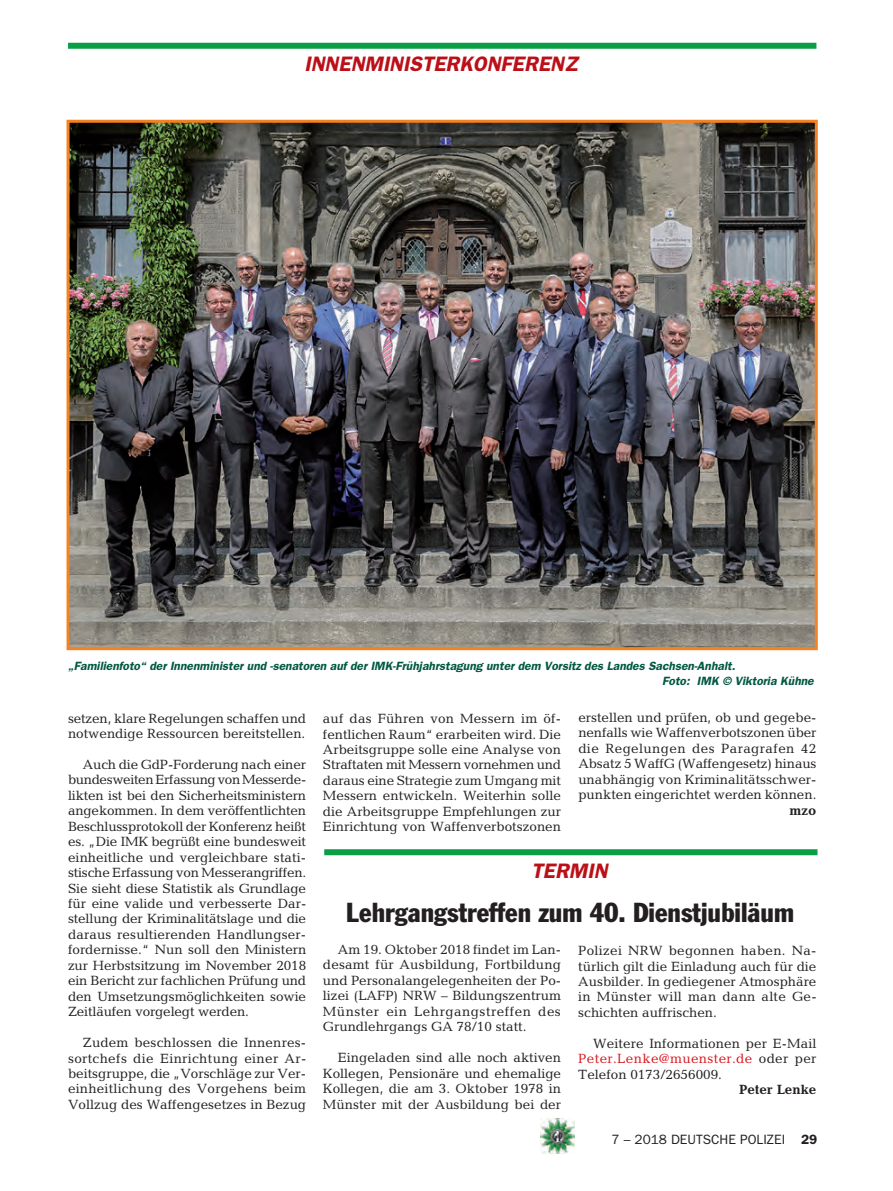
<style>
.page{position:relative;width:893px;height:1191px;background:#fff}
.page>*{position:absolute;margin:0;border:0;box-sizing:border-box;transform-origin:0 0}
.t1{font:condensed 27px "Franklin Gothic";color:#231f20}
.t2{font:italic 600 21px "Franklin Gothic";color:#bb1018}
.t3{font:13.5px/15.5px "Candida";color:#231f20;text-align:justify}
.t4{font:13.5px "Franklin Gothic";color:#231f20}
.t5{font:700 13.5px "Candida";color:#231f20}
.t6{font:italic 600 12px/15px "Franklin Gothic";color:#005842}
.s1{color:#d7171f}
.s2{font-weight:600}
</style>
<div class="page">
<img style="left:540px;top:1118px;width:34px;height:35px">
<div style="left:68px;top:43px;width:748px;height:6px;background:#0a9f46"></div>
<div style="left:324px;top:849px;width:493px;height:6px;background:#0a9f46"></div>
<img style="left:71px;top:124px;width:743px;height:522px">
<div style="left:67px;top:120px;width:751px;height:530px;border:3px solid #f58220"></div>
<h2 class="t2" style="left:304px;top:51px;width:275px">INNENMINISTERKONFERENZ</h2>
<p class="t6" style="left:662px;top:658px;width:153px;text-indent:-594px">„Familienfoto“ der Innenminister und -senatoren auf der IMK-Frühjahrstagung unter dem Vorsitz des Landes Sachsen-Anhalt.<br>Foto: IMK © Viktoria Kühne</p>
<p class="t3" style="left:68px;top:710px;width:239px">setzen, klare Regelungen schaffen und notwendige Ressourcen bereitstellen.</p>
<p class="t3" style="left:68px;top:756px;width:240px;text-indent:15px">Auch die GdP-Forderung nach einer bundesweiten Erfassung von Messerde&shy;likten ist bei den Sicherheitsministern angekommen. In dem veröffentlichten Beschlussprotokoll der Konferenz heißt es. „Die IMK begrüßt eine bundesweit einheitliche und vergleichbare stati&shy;stische Erfassung von Messerangriffen.<br>Sie sieht diese Statistik als Grundlage für eine valide und verbesserte Dar&shy;stellung der Kriminalitätslage und die daraus resultierenden Handlungser&shy;fordernisse.“ Nun soll den Ministern zur Herbstsitzung im November 2018 ein Bericht zur fachlichen Prüfung und den Umsetzungsmöglichkeiten sowie Zeitläufen vorgelegt werden.</p>
<p class="t3" style="left:68px;top:1034px;width:240px;text-indent:15px">Zudem beschlossen die Innenres&shy;sortchefs die Einrichtung einer Ar&shy;beitsgruppe, die „Vorschläge zur Ver&shy;einheitlichung des Vorgehens beim Vollzug des Waffengesetzes in Bezug</p>
<p class="t3" style="left:323px;top:711px;width:240px">auf das Führen von Messern im öf&shy;fentlichen Raum“ erarbeiten wird. Die Arbeitsgruppe solle eine Analyse von Straftaten mit Messern vornehmen und daraus eine Strategie zum Umgang mit Messern entwickeln. Weiterhin solle die Arbeitsgruppe Empfehlungen zur Einrichtung von Waffenverbotszonen</p>
<p class="t3" style="left:578px;top:709px;width:240px">erstellen und prüfen, ob und gegebe&shy;nenfalls wie Waffenverbotszonen über die Regelungen des Paragrafen 42<br>Absatz 5 WaffG (Waffengesetz) hinaus unabhängig von Kriminalitätsschwer&shy;punkten eingerichtet werden können.</p>
<p class="t5" style="left:789px;top:802px;width:28px">mzo</p>
<h2 class="t2" style="left:532px;top:858px;width:78px">TERMIN</h2>
<h1 class="t1" style="left:346px;top:896px;width:449px">Lehrgangstreffen zum 40. Dienstjubiläum</h1>
<p class="t3" style="left:323px;top:941px;width:240px;text-indent:15px">Am 19. Oktober 2018 findet im Lan&shy;desamt für Ausbildung, Fortbildung und Personalangelegenheiten der Po&shy;lizei (LAFP) NRW – Bildungszentrum Münster ein Lehrgangstreffen des Grundlehrgangs GA 78/10 statt.</p>
<p class="t3" style="left:323px;top:1050px;width:240px;text-indent:15px">Eingeladen sind alle noch aktiven Kollegen, Pensionäre und ehemalige Kollegen, die am 3. Oktober 1978 in Münster mit der Ausbildung bei der</p>
<p class="t3" style="left:578px;top:942px;width:240px">Polizei NRW begonnen haben. Na&shy;türlich gilt die Einladung auch für die Ausbilder. In gediegener Atmosphäre in Münster will man dann alte Ge&shy;schichten auffrischen.</p>
<p class="t3" style="left:578px;top:1035px;width:240px;text-indent:15px">Weitere Informationen per E-Mail <span class="s1">Peter.Lenke@muenster.de</span> oder per Telefon 0173/2656009.</p>
<p class="t5" style="left:739px;top:1081px;width:79px">Peter Lenke</p>
<p class="t4" style="left:612px;top:1131px;width:207px">7 – 2018 DEUTSCHE POLIZEI <span class="s2">29</span></p>
</div>
